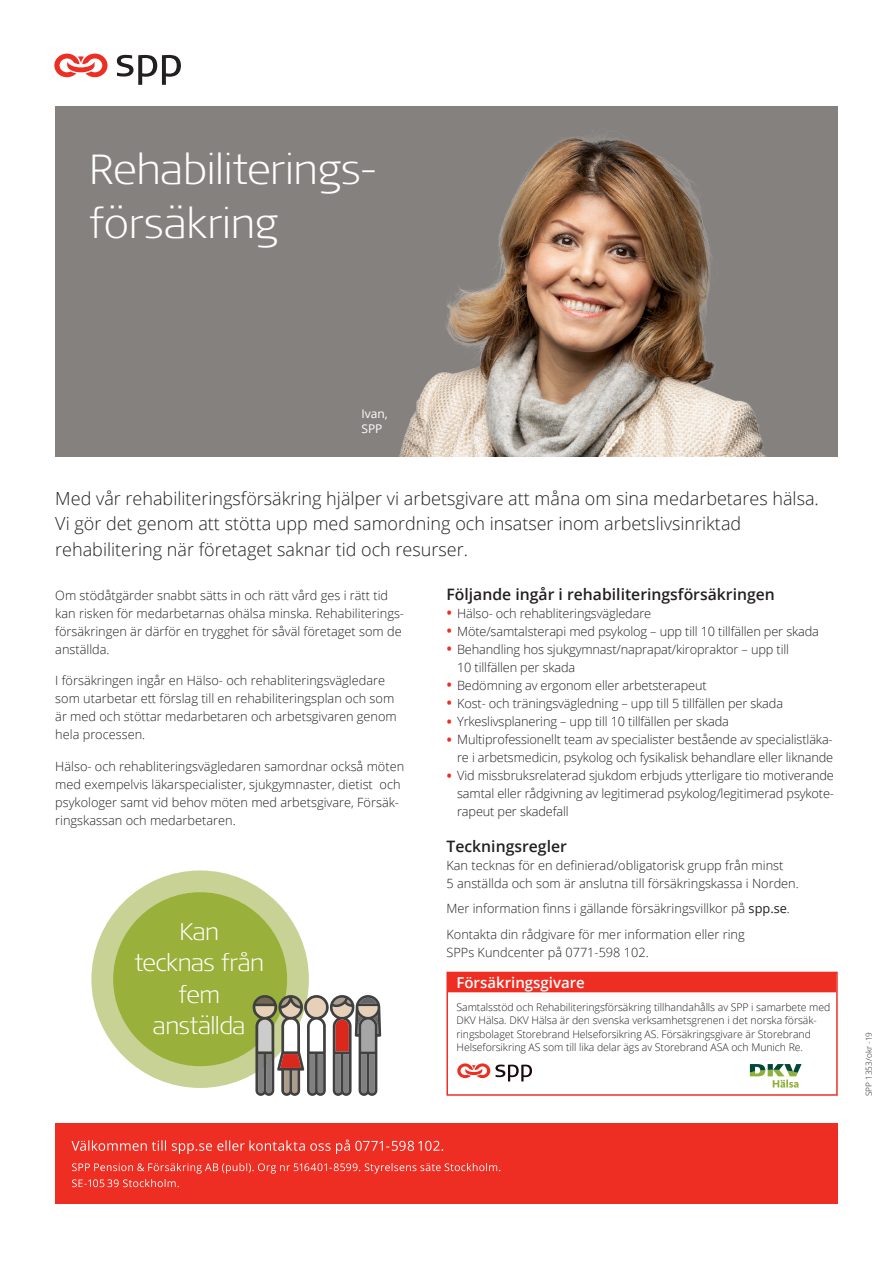
<style>
.page{position:relative;width:893px;height:1263px;background:#fff}
.page>*{position:absolute;margin:0;border:0;box-sizing:border-box;transform-origin:0 0}
.Titel_28_36_svart{font:300 expanded 42px/54px "Signa Pro";letter-spacing:-.01em;color:#fff}
.t1{font:300 expanded 24px/31.5px "Signa Pro";letter-spacing:-.025em;color:#fff;text-align:center}
.Ingress_12_17_Open_S{font:300 18px/25.5px "Open Sans";color:#231f20}
.Mellanrubrik_1_10_5{font:600 15.75px "Open Sans";color:#231f20}
.För_mer_info_-_rubri{font:600 15px "Open Sans";color:#fff}
.Brödtext_1_8_5_12{font:300 12.75px/18px "Open Sans";color:#231f20}
.Brödtext_2_Hängande{font:300 12.75px/18px "Open Sans";letter-spacing:-.01em;color:#231f20}
.Mentors_namn_diagram{font:12px/15px "Open Sans";color:#fff}
.Bra_att_veta_Brödtex{font:300 10.5px/13.5px "Open Sans";letter-spacing:-.005em;color:#231f20}
.t2{font:300 8.25px "Open Sans";color:#231f20}
.s1{font-weight:600;font-size:15px;color:#ee2e22}
.s2{font-weight:400}
</style>
<div class="page">
<svg style="left:54px;top:53px;width:54px;height:25px"></svg>
<svg style="left:117px;top:55px;width:64px;height:30px"></svg>
<div style="left:102px;top:881px;width:196px;height:196px;background:#99b03a;border-radius:50%"></div>
<div style="left:91px;top:870px;width:218px;height:218px;border:22px solid #c8d295;border-radius:50%"></div>
<div style="left:55px;top:1123px;width:783px;height:81px;background:#ee2e22"></div>
<div style="left:448px;top:973px;width:388px;height:19px;background:#ee2e22"></div>
<div style="left:446px;top:972px;width:392px;height:124px;border:2px solid #ee2e22"></div>
<svg style="left:750px;top:1064px;width:51px;height:24px"></svg>
<svg style="left:457px;top:1063px;width:75px;height:18px"></svg>
<svg style="left:253px;top:995px;width:128px;height:101px"></svg>
<div style="left:55px;top:107px;width:783px;height:350px;background:#85817e"></div>
<img style="left:399px;top:134px;width:368px;height:323px">
<img style="left:71px;top:1140px;width:430px;height:48px">
<p class="Titel_28_36_svart" style="left:89px;top:140px;width:290px">Rehabiliterings&shy;försäkring</p>
<p class="Mentors_namn_diagram" style="left:361px;top:406px;width:28px">Ivan,<br>SPP</p>
<p class="Ingress_12_17_Open_S" style="left:55px;top:485px;width:765px">Med vår rehabiliteringsförsäkring hjälper vi arbetsgivare att måna om sina medarbetares hälsa.<br>Vi gör det genom att stötta upp med samordning och insatser inom arbetslivsinriktad rehabilitering när företaget saknar tid och resurser.</p>
<p class="Brödtext_1_8_5_12" style="left:55px;top:586px;width:350px">Om stödåtgärder snabbt sätts in och rätt vård ges i rätt tid kan risken för medarbetarnas ohälsa minska. Rehabiliterings&shy;försäkringen är därför en trygghet för såväl företaget som de anställda.</p>
<p class="Brödtext_1_8_5_12" style="left:55px;top:671px;width:343px">I försäkringen ingår en Hälso- och rehabliteringsvägledare som utarbetar ett förslag till en rehabiliteringsplan och som är med och stöttar medarbetaren och arbetsgivaren genom hela processen.</p>
<p class="Brödtext_1_8_5_12" style="left:55px;top:757px;width:350px">Hälso- och rehabliteringsvägledaren samordnar också möten med exempelvis läkarspecialister, sjukgymnaster, dietist och psykologer samt vid behov möten med arbetsgivare, Försäk&shy;ringskassan och medarbetaren.</p>
<p class="Mellanrubrik_1_10_5" style="left:446px;top:583px;width:330px">Följande ingår i rehabiliteringsförsäkringen</p>
<p class="Brödtext_2_Hängande" style="left:446px;top:604px;width:206px"><span class="s1">•</span> Hälso- och rehabliteringsvägledare</p>
<p class="Brödtext_2_Hängande" style="left:446px;top:622px;width:374px"><span class="s1">•</span> Möte/samtalsterapi med psykolog – upp till 10 tillfällen per skada</p>
<p class="Brödtext_2_Hängande" style="left:457px;top:640px;width:333px;text-indent:-11px"><span class="s1">•</span> Behandling hos sjukgymnast/naprapat/kiropraktor – upp till<br>10 tillfällen per skada</p>
<p class="Brödtext_2_Hängande" style="left:446px;top:676px;width:262px"><span class="s1">•</span> Bedömning av ergonom eller arbetsterapeut</p>
<p class="Brödtext_2_Hängande" style="left:446px;top:694px;width:338px"><span class="s1">•</span> Kost- och träningsvägledning – upp till 5 tillfällen per skada</p>
<p class="Brödtext_2_Hängande" style="left:446px;top:712px;width:284px"><span class="s1">•</span> Yrkeslivsplanering – upp till 10 tillfällen per skada</p>
<p class="Brödtext_2_Hängande" style="left:446px;top:730px;width:388px;text-align:right"><span class="s1">•</span> Multiprofessionellt team av specialister bestående av specialistläka&shy;re i arbetsmedicin, psykolog och fysikalisk behandlare eller liknande</p>
<p class="Brödtext_2_Hängande" style="left:457px;top:766px;width:378px;text-align:justify;text-indent:-11px"><span class="s1">•</span> Vid missbruksrelaterad sjukdom erbjuds ytterligare tio motiverande samtal eller rådgivning av legitimerad psykolog/legitimerad psykote&shy;rapeut per skadefall</p>
<p class="Mellanrubrik_1_10_5" style="left:446px;top:835px;width:122px">Teckningsregler</p>
<p class="Brödtext_1_8_5_12" style="left:446px;top:856px;width:354px">Kan tecknas för en definierad/obligatorisk grupp från minst<br>5 anställda och som är anslutna till försäkringskassa i Norden.</p>
<p class="Brödtext_1_8_5_12" style="left:446px;top:899px;width:345px">Mer information finns i gällande försäkringsvillkor på <span class="s2">spp.se</span>.</p>
<p class="Brödtext_1_8_5_12" style="left:446px;top:925px;width:300px">Kontakta din rådgivare för mer information eller ring<br>SPPs Kundcenter på 0771-598 102.</p>
<p class="t1" style="left:134px;top:914px;width:131px">Kan<br>tecknas från fem anställda</p>
<p class="För_mer_info_-_rubri" style="left:456px;top:972px;width:130px">Försäkringsgivare</p>
<p class="Bra_att_veta_Brödtex" style="left:456px;top:1000px;width:375px">Samtalsstöd och Rehabiliteringsförsäkring tillhandahålls av SPP i samarbete med DKV Hälsa. DKV Hälsa är den svenska verksamhetsgrenen i det norska försäk&shy;ringsbolaget Storebrand Helseforsikring AS. Försäkringsgivare är Storebrand Helseforsikring AS som till lika delar ägs av Storebrand ASA och Munich Re.</p>
<p class="t2" style="left:863px;top:1096px;width:66px;rotate:-90deg">SPP 1353/okr -19</p>
</div>
